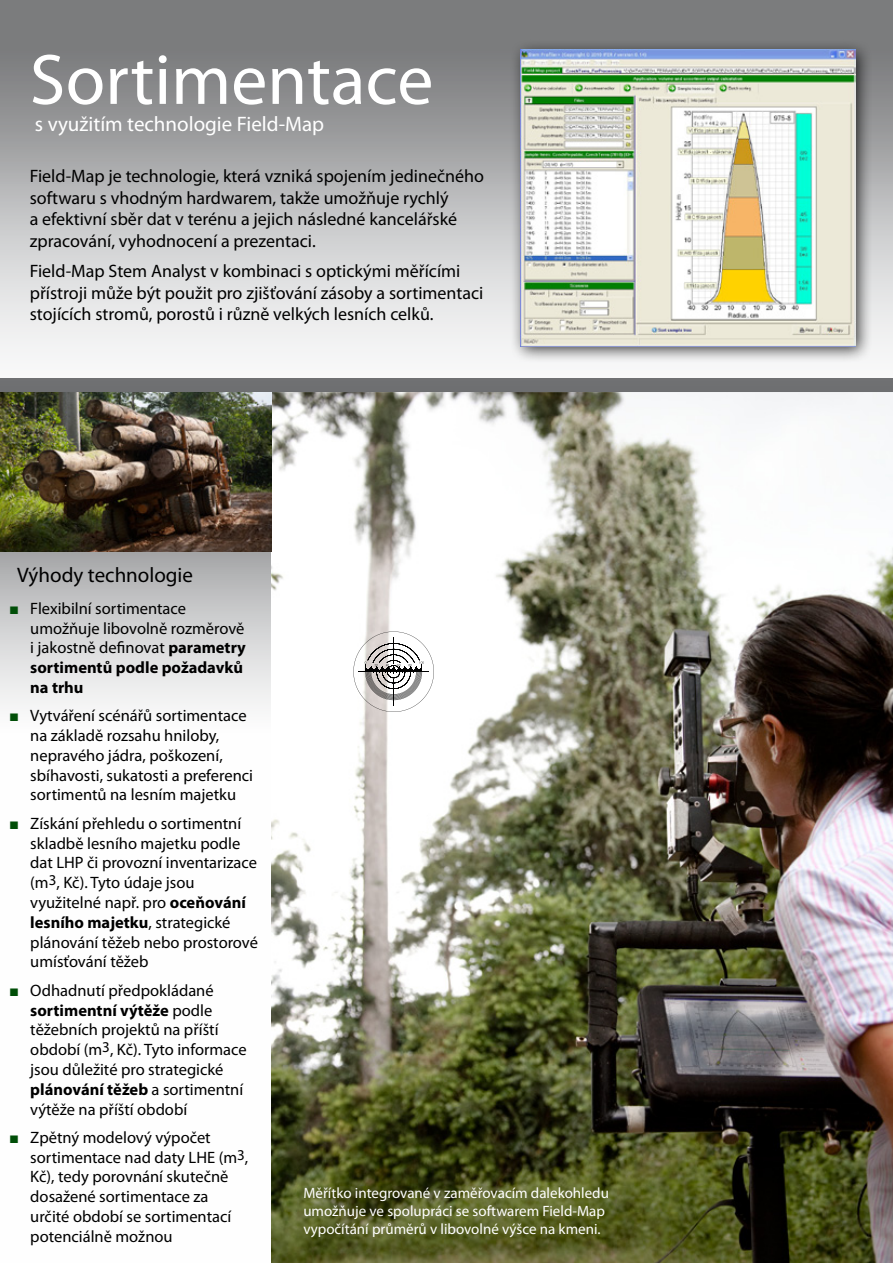
<style>
.page{position:relative;width:893px;height:1263px;background:#fff}
.page>*{position:absolute;margin:0;border:0;box-sizing:border-box;transform-origin:0 0}
.t1{font:72px "Myriad Pro";color:#fff}
.t2{font:21px "Myriad Pro";color:#fff}
.t3{font:21px "Myriad Pro";color:#000}
.t4{font:18px/21.6px "Myriad Pro";color:#000}
.t5{font:16.5px/19.8px "Myriad Pro";color:#000}
.t6{font:15px/18px "Myriad Pro";color:#fff}
.s1{font-family:"Times New Roman";color:#004e07}
.s2{font-weight:700}
</style>
<div class="page">
<svg style="left:0;top:551px;width:272px;height:712px"></svg>
<img style="left:272px;top:393px;width:621px;height:870px">
<svg style="left:0;top:0;width:893px;height:393px;background:#b0b1b2"></svg>
<svg style="left:353px;top:631px;width:81px;height:81px"></svg>
<hr style="left:359px;top:671px;width:70px;height:1px;background:#000">
<div style="left:509px;top:38px;width:363px;height:325px;background:#000;opacity:.75"></div>
<img style="left:521px;top:50px;width:335px;height:296px">
<img style="left:0;top:393px;width:272px;height:158px">
<h1 class="t1" style="left:30px;top:35px;width:405px">Sortimentace</h1>
<p class="t2" style="left:35px;top:111px;width:291px">s využitím technologie Field-Map</p>
<p class="t4" style="left:30px;top:165px;width:456px">Field-Map je technologie, která vzniká spojením jedinečného softwaru s vhodným hardwarem, takže umožňuje rychlý<br>a efektivní sběr dat v terénu a jejich následné kancelářské zpracování, vyhodnocení a prezentaci.</p>
<p class="t4" style="left:30px;top:260px;width:455px">Field-Map Stem Analyst v kombinaci s optickými měřícími přístroji může být použit pro zjišťování zásoby a sortimentaci stojících stromů, porostů i různě velkých lesních celků.</p>
<p class="t3" style="left:17px;top:562px;width:178px">Výhody technologie</p>
<p class="t5" style="left:30px;top:598px;width:217px;text-indent:-21px"><span class="s1">■</span> Flexibilní sortimentace umožňuje libovolně rozměrově i jakostně definovat <span class="s2">parametry sortimentů podle požadavků na trhu</span></p>
<p class="t5" style="left:30px;top:705px;width:224px;text-indent:-21px"><span class="s1">■</span> Vytváření scénářů sortimentace na základě rozsahu hniloby, nepravého jádra, poškození, sbíhavosti, sukatosti a preferenci sortimentů na lesním majetku</p>
<p class="t5" style="left:30px;top:813px;width:229px;text-indent:-21px"><span class="s1">■</span> Získání přehledu o sortimentní skladbě lesního majetku podle dat LHP či provozní inventarizace (m<sup>3</sup>, Kč). Tyto údaje jsou využitelné např. pro <span class="s2">oceňování lesního majetku</span>, strategické plánování těžeb nebo prostorové umísťování těžeb</p>
<p class="t5" style="left:30px;top:980px;width:218px;text-indent:-21px"><span class="s1">■</span> Odhadnutí předpokládané <span class="s2">sortimentní výtěže</span> podle těžebních projektů na příští období (m<sup>3</sup>, Kč). Tyto informace jsou důležité pro strategické <span class="s2">plánování těžeb</span> a sortimentní výtěže na příští období</p>
<p class="t5" style="left:30px;top:1127px;width:219px;text-indent:-21px"><span class="s1">■</span> Zpětný modelový výpočet sortimentace nad daty LHE (m<sup>3</sup>,<br>Kč), tedy porovnání skutečně dosažené sortimentace za určité období se sortimentací potenciálně možnou</p>
<p class="t6" style="left:303px;top:1184px;width:307px">Měřítko integrované v zaměřovacím dalekohledu umožňuje ve spolupráci se softwarem Field-Map vypočítání průměrů v libovolné výšce na kmeni.</p>
</div>
